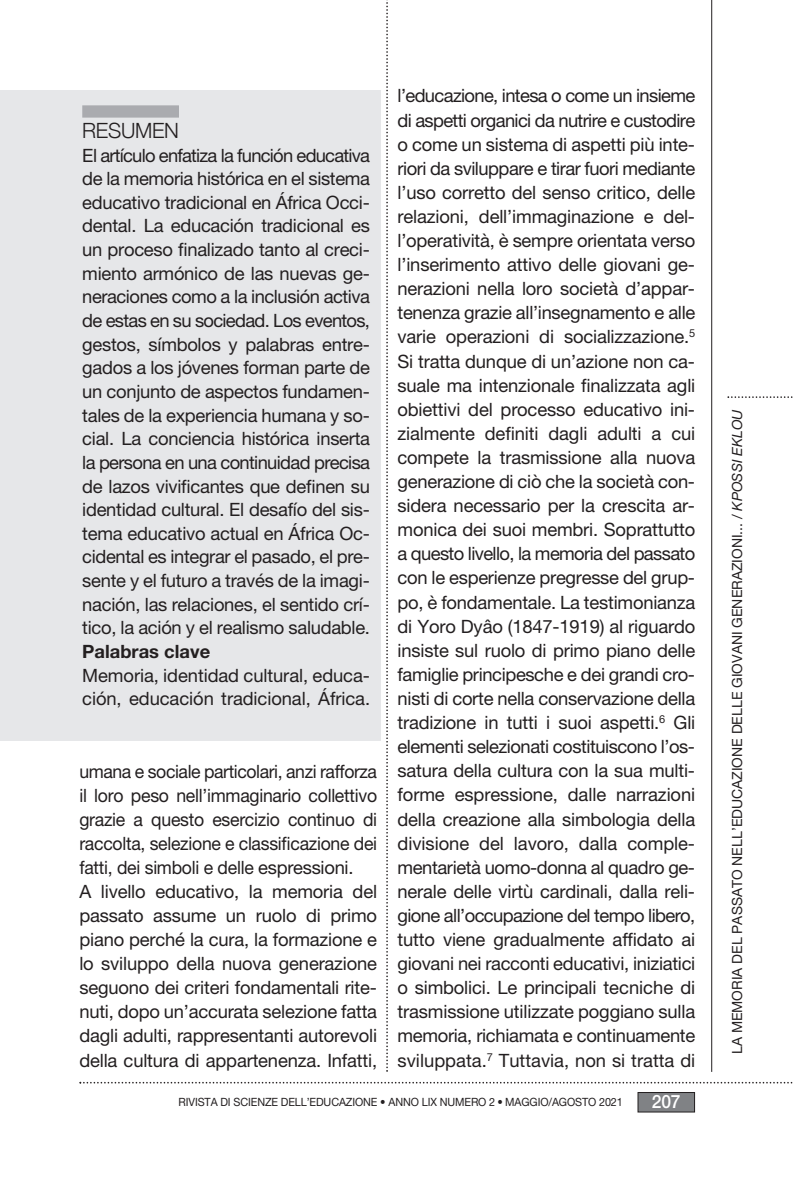
<style>
.page{position:relative;width:794px;height:1191px;background:#fff}
.page>*{position:absolute;margin:0;border:0;box-sizing:border-box;transform-origin:0 0}
.t1{font:300 21px "Helvetica Neue";letter-spacing:-.015em;color:#231f20}
.t2{font:18.38px/24.2px "Helvetica Neue LT Pro";letter-spacing:-.01em;color:#231f20;text-align:justify}
.t3{font:18.38px/24px "Helvetica Neue LT Pro";letter-spacing:-.01em;color:#231f20;text-align:justify;scale:.96 1}
.t4{font:700 18.38px "Helvetica Neue LT Pro";color:#231f20}
.t5{font:500 18.38px "Helvetica Neue LT Pro";color:#fff;scale:.95 1}
.t6{font:14px "Helvetica Neue LT Pro";color:#231f20}
.t7{font:11.38px "Helvetica Neue LT Pro";letter-spacing:-.01em;color:#231f20;scale:.95 1}
.s1{font-style:italic}
</style>
<div class="page">
<hr style="left:711px;top:0;width:1px;height:1071px;background:#231f20">
<svg style="left:386px;top:0;width:2px;height:1071px"></svg>
<div style="left:638px;top:1092px;width:56px;height:19px;background:#808285"></div>
<div style="left:638px;top:1092px;width:56px;height:20px;border:1px solid #231f20"></div>
<svg style="left:79px;top:1081px;width:714px;height:2px"></svg>
<svg style="left:727px;top:396px;width:66px;height:2px"></svg>
<div style="left:0;top:90px;width:380px;height:650px;background:#e6e7e9"></div>
<div style="left:82px;top:105px;width:97px;height:13px;background:#aaabaf"></div>
<p class="t2" style="left:397px;top:86px;width:299px">l’educazione, intesa o come un insieme di aspetti organici da nutrire e custodire o come un sistema di aspetti più inte&shy;riori da sviluppare e tirar fuori mediante l’uso corretto del senso critico, delle relazioni, dell’immaginazione e del&shy;l’operatività, è sempre orientata verso l’inserimento attivo delle giovani ge&shy;nerazioni nella loro società d’appar&shy;tenenza grazie all’insegnamento e alle varie operazioni di socializzazione.<sup>5<br></sup>Si tratta dunque di un’azione non ca&shy;suale ma intenzionale finalizzata agli obiettivi del processo educativo ini&shy;zialmente definiti dagli adulti a cui compete la trasmissione alla nuova generazione di ciò che la società con&shy;sidera necessario per la crescita ar&shy;monica dei suoi membri. Soprattutto a questo livello, la memoria del passato con le esperienze pregresse del grup&shy;po, è fondamentale. La testimonianza di Yoro Dyâo (1847-1919) al riguardo insiste sul ruolo di primo piano delle famiglie principesche e dei grandi cro&shy;nisti di corte nella conservazione della tradizione in tutti i suoi aspetti.<sup>6</sup> Gli elementi selezionati costituiscono l’os&shy;satura della cultura con la sua multi&shy;forme espressione, dalle narrazioni della creazione alla simbologia della divisione del lavoro, dalla comple&shy;mentarietà uomo-donna al quadro ge&shy;nerale delle virtù cardinali, dalla reli&shy;gione all’occupazione del tempo libero, tutto viene gradualmente affidato ai giovani nei racconti educativi, iniziatici o simbolici. Le principali tecniche di trasmissione utilizzate poggiano sulla memoria, richiamata e continuamente sviluppata.<sup>7</sup> Tuttavia, non si tratta di</p>
<p class="t5" style="left:652px;top:1091px;width:32px">207</p>
<p class="t1" style="left:82px;top:118px;width:98px">RESUMEN</p>
<p class="t2" style="left:82px;top:145px;width:289px;line-height:23.6px">El artículo enfatiza la función educativa de la memoria histórica en el sistema educativo tradicional en África Occi&shy;dental. La educación tradicional es un proceso finalizado tanto al creci&shy;miento armónico de las nuevas ge&shy;neraciones como a la inclusión activa de estas en su sociedad. Los eventos, gestos, símbolos y palabras entre&shy;gados a los jóvenes forman parte de un conjunto de aspectos fundamen&shy;tales de la experiencia humana y so&shy;cial. La conciencia histórica inserta la persona en una continuidad precisa de lazos vivificantes que definen su identidad cultural. El desafío del sis&shy;tema educativo actual en África Oc&shy;cidental es integrar el pasado, el pre&shy;sente y el futuro a través de la imagi&shy;nación, las relaciones, el sentido crí&shy;tico, la ación y el realismo saludable.</p>
<p class="t4" style="left:82px;top:645px;width:129px">Palabras clave</p>
<p class="t2" style="left:82px;top:665px;width:289px;line-height:23.6px">Memoria, identidad cultural, educa&shy;ción, educación tradicional, África.</p>
<p class="t3" style="left:79px;top:761px;width:312px">umana e sociale particolari, anzi rafforza il loro peso nell’immaginario collettivo grazie a questo esercizio continuo di raccolta, selezione e classificazione dei fatti, dei simboli e delle espressioni.</p>
<p class="t2" style="left:79px;top:881px;width:299px">A livello educativo, la memoria del passato assume un ruolo di primo piano perché la cura, la formazione e lo sviluppo della nuova generazione seguono dei criteri fondamentali rite&shy;nuti, dopo un’accurata selezione fatta dagli adulti, rappresentanti autorevoli della cultura di appartenenza. Infatti,</p>
<p class="t7" style="left:178px;top:1098px;width:469px">RIVISTA DI SCIENZE DELL’EDUCAZIONE • ANNO LIX NUMERO 2 • MAGGIO/AGOSTO 2021</p>
<p class="t6" style="left:732px;top:1054px;width:646px;rotate:-90deg">LA MEMORIA DEL PASSATO NELL’EDUCAZIONE DELLE GIOVANI GENERAZIONI... / <span class="s1">KPOSSI EKLOU</span></p>
</div>
